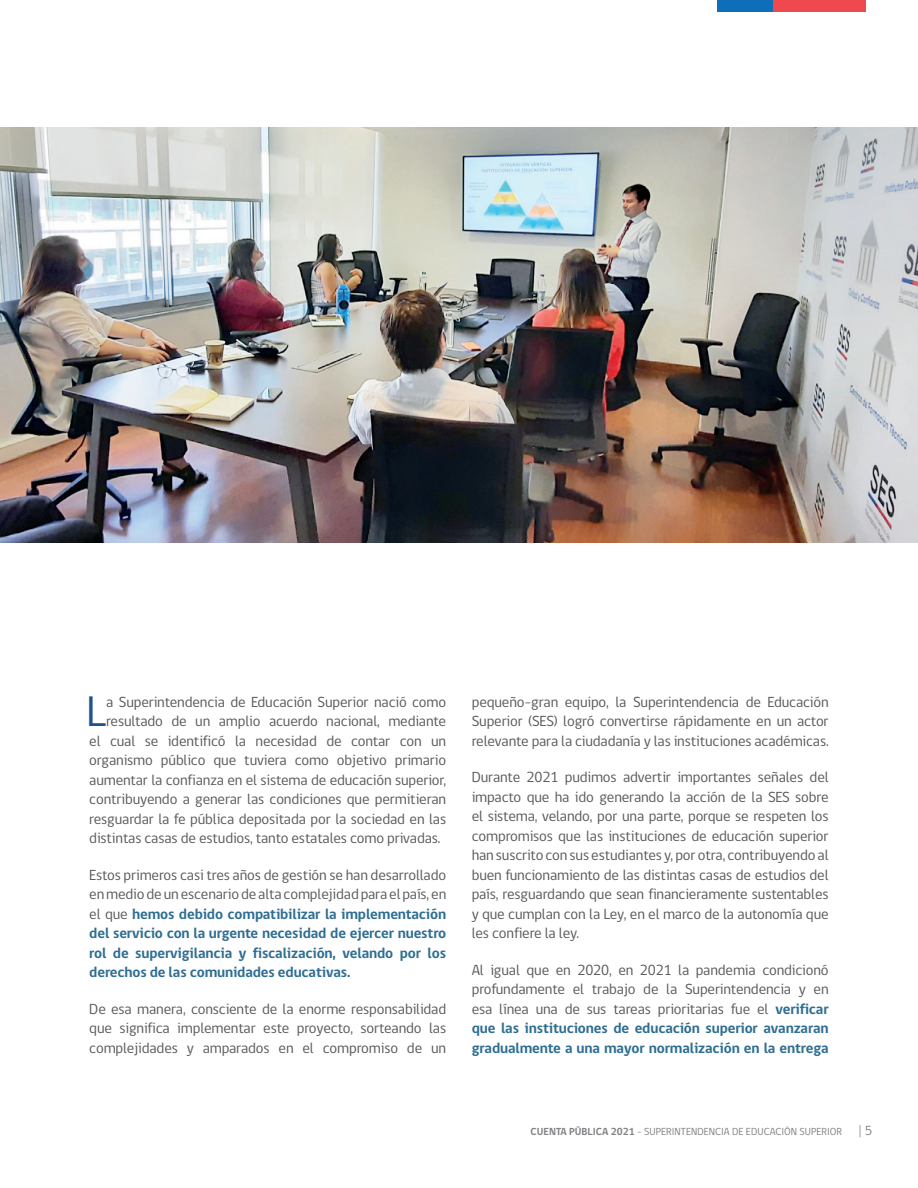
<style>
.page{position:relative;width:918px;height:1188px;background:#fff}
.page>*{position:absolute;margin:0;border:0;box-sizing:border-box;transform-origin:0 0}
.t1{font:43.95px "gob CL";color:#1f538a}
.t2{font:15px/19.5px "gob CL";letter-spacing:-.01em;color:#57585a;text-align:justify}
.t3{font:700 15px/19.5px "gob CL";letter-spacing:-.01em;color:#2e6e92;text-align:justify}
.t4{font:10.5px "gob CL";color:#808285}
.s1{font-weight:400;color:#57585a}
.s2{font-weight:700;color:#2e6e92}
.s3{font-weight:700}
.s4{font-size:13.5px}
</style>
<div class="page">
<div style="left:773px;top:0;width:92px;height:12px;background:#ef494f"></div>
<div style="left:717px;top:0;width:56px;height:12px;background:#0e6fb8"></div>
<img style="left:0;top:128px;width:918px;height:415px">
<h1 class="t1" style="left:86px;top:682px;width:22px">L</h1>
<p class="t2" style="left:106px;top:692px;width:342px">a Superintendencia de Educación Superior nació como</p>
<p class="t2" style="left:106px;top:712px;width:342px">resultado de un amplio acuerdo nacional, mediante</p>
<p class="t2" style="left:89px;top:731px;width:358px">el cual se identificó la necesidad de contar con un</p>
<p class="t2" style="left:89px;top:751px;width:358px">organismo público que tuviera como objetivo primario</p>
<p class="t2" style="left:89px;top:770px;width:358px">aumentar la confianza en el sistema de educación superior,</p>
<p class="t2" style="left:89px;top:790px;width:358px">contribuyendo a generar las condiciones que permitieran</p>
<p class="t2" style="left:89px;top:809px;width:358px">resguardar la fe pública depositada por la sociedad en las</p>
<p class="t2" style="left:89px;top:829px;width:353px">distintas casas de estudios, tanto estatales como privadas.</p>
<p class="t3" style="left:89px;top:865px;width:359px"><span class="s1">Estos primeros casi tres años de gestión se han desarrollado en medio de un escenario de alta complejidad para el país, en el que</span> hemos debido compatibilizar la implementación del servicio con la urgente necesidad de ejercer nuestro rol de supervigilancia y fiscalización, velando por los derechos de las comunidades educativas.</p>
<p class="t2" style="left:89px;top:1000px;width:358px">De esa manera, consciente de la enorme responsabilidad que significa implementar este proyecto, sorteando las complejidades y amparados en el compromiso de un</p>
<p class="t2" style="left:472px;top:692px;width:358px">pequeño-gran equipo, la Superintendencia de Educación Superior (SES) logró convertirse rápidamente en un actor relevante para la ciudadanía y las instituciones académicas.</p>
<p class="t2" style="left:472px;top:768px;width:358px">Durante 2021 pudimos advertir importantes señales del impacto que ha ido generando la acción de la SES sobre el sistema, velando, por una parte, porque se respeten los compromisos que las instituciones de educación superior han suscrito con sus estudiantes y, por otra, contribuyendo al buen funcionamiento de las distintas casas de estudios del país, resguardando que sean financieramente sustentables y que cumplan con la Ley, en el marco de la autonomía que les confiere la ley.</p>
<p class="t2" style="left:472px;top:961px;width:358px">Al igual que en 2020, en 2021 la pandemia condicionó profundamente el trabajo de la Superintendencia y en esa línea una de sus tareas prioritarias fue el <span class="s2">verificar que las instituciones de educación superior avanzaran gradualmente a una mayor normalización en la entrega</span></p>
<p class="t4" style="left:531px;top:1124px;width:343px"><span class="s3">CUENTA PÚBLICA 2021</span> - SUPERINTENDENCIA DE EDUCACIÓN SUPERIOR <span class="s4">| 5</span></p>
</div>
